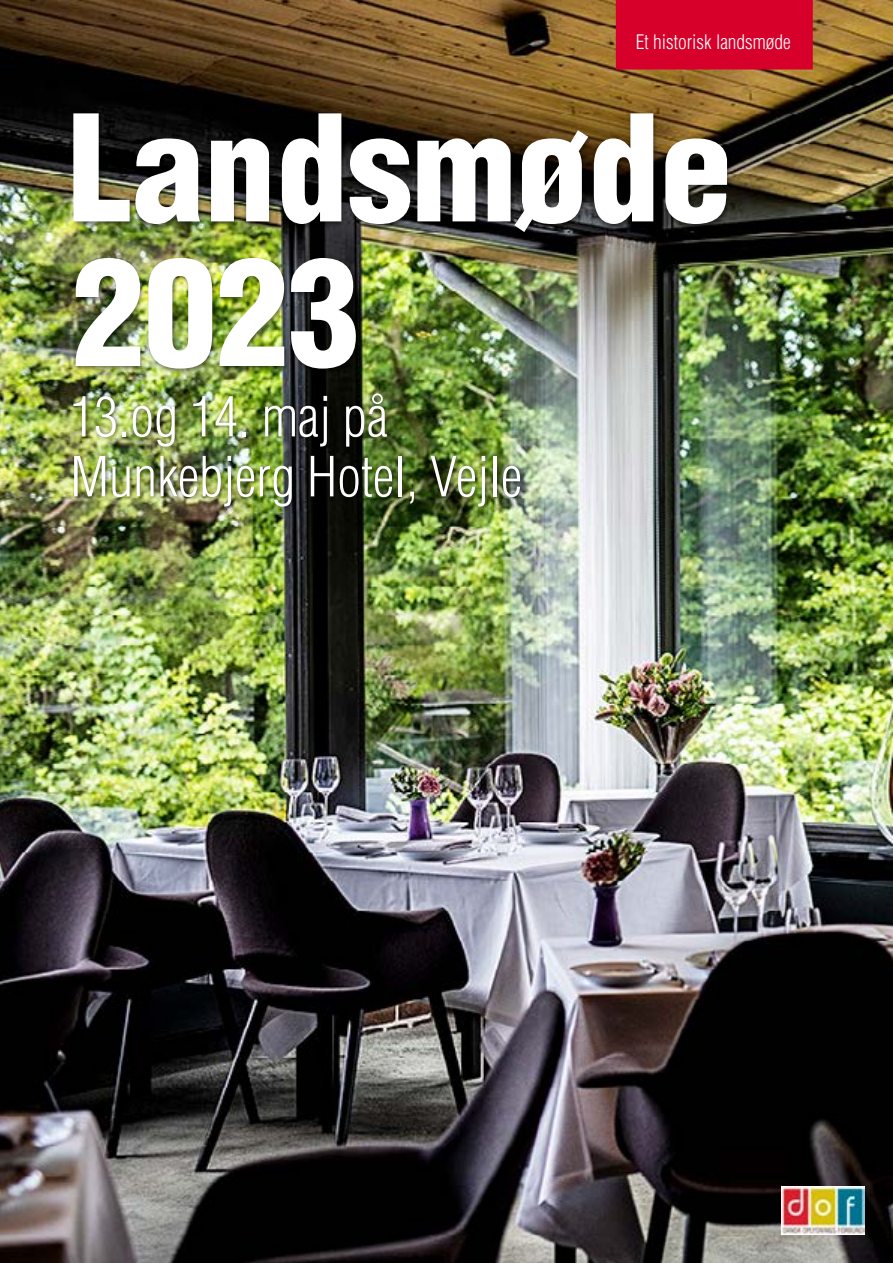
<style>
.page{position:relative;width:893px;height:1263px;background:#fff}
.page>*{position:absolute;margin:0;border:0;box-sizing:border-box;transform-origin:0 0}
.t1{font:900 condensed 144px/144.6px "Helvetica LT Std";color:#fff}
.t2{font:300 condensed 54px/60px "Helvetica LT Std";color:#fff}
.t3{font:300 condensed 19.5px "Helvetica LT Std";color:#fff}
</style>
<div class="page">
<img style="left:0;top:0;width:893px;height:1263px">
<img style="left:781px;top:1186px;width:84px;height:48px">
<div style="left:617px;top:0;width:195px;height:69px;background:#d6002a"></div>
<div style="left:73px;top:113px;width:658px;height:126px;background:#000;opacity:.51"></div>
<div style="left:73px;top:257px;width:288px;height:117px;background:#000;opacity:.51"></div>
<div style="left:72px;top:391px;width:453px;height:120px;background:#000;opacity:.51"></div>
<p class="t3" style="left:636px;top:30px;width:156px">Et historisk landsmøde</p>
<h1 class="t1" style="left:68px;top:95px;width:665px">Landsmøde<br>2023</h1>
<p class="t2" style="left:70px;top:386px;width:453px">13.og 14. maj på<br>Munkebjerg Hotel, Vejle</p>
</div>
